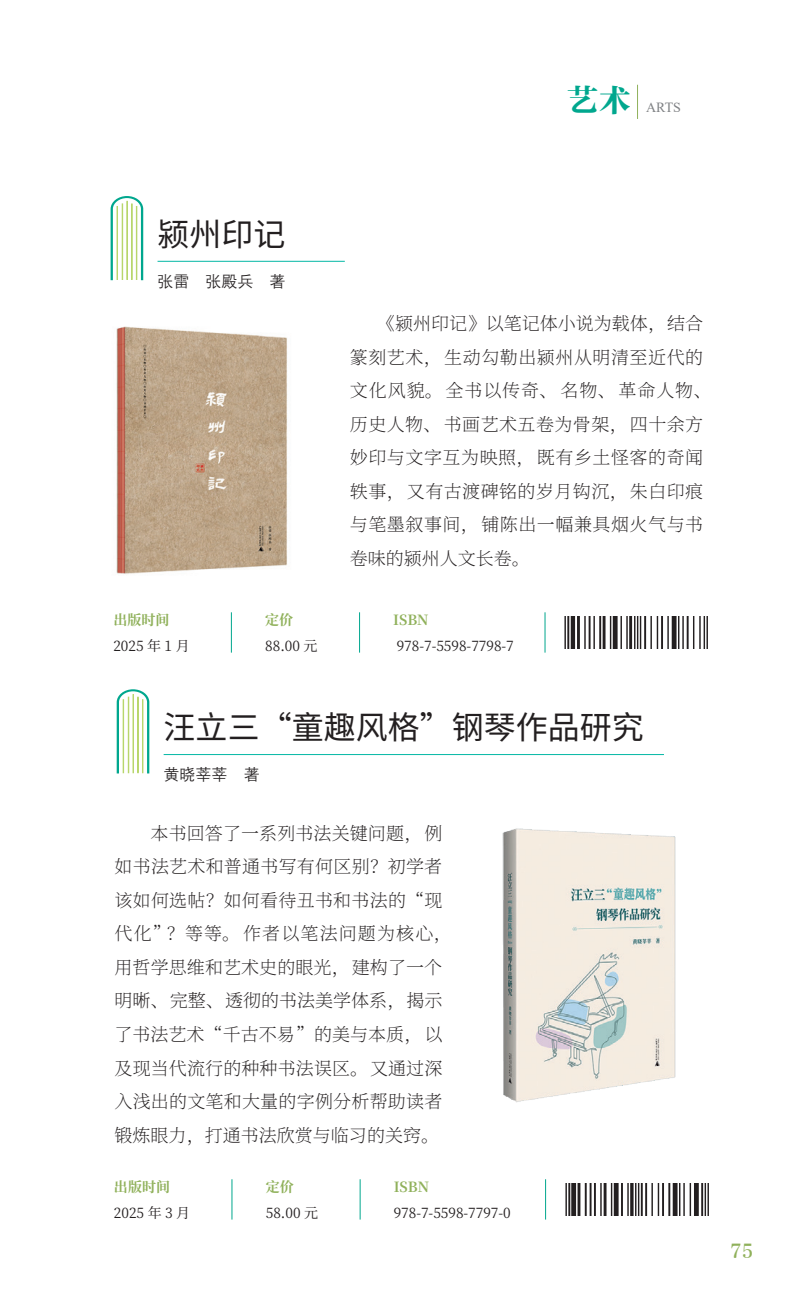
<style>
.page{position:relative;width:794px;height:1304px;background:#fff}
.page>*{position:absolute;margin:0;border:0;box-sizing:border-box;transform-origin:0 0}
.t1{font:32px "Source Han Sans CN";color:#231f20}
.t2{font:32px "FZCYSK GBK1 0";color:#00a78e}
.主要内容1{font:200 18px/33.6px "Source Han Serif SC";letter-spacing:.015em;color:#231f20}
.t3{font:18px "FZZYSK1 GBK1 0";color:#90b15b}
.t4{font:16px "FZZDXK GBK1 0";color:#231f20}
.t5{font:14px "Source Han Serif CN";color:#231f20}
.t6{font:700 14px "Source Han Serif CN";color:#90b15b}
.t7{font:14px "Times New Roman";color:#808285}
</style>
<div class="page">
<hr style="left:637px;top:85px;width:1px;height:34px;background:#90b15b">
<img style="left:116px;top:326px;width:171px;height:248px">
<hr style="left:157px;top:261px;width:188px;height:1px;background:#03b8a5">
<img style="left:564px;top:616px;width:144px;height:33px">
<hr style="left:231px;top:612px;width:1px;height:41px;background:#00a78e">
<hr style="left:359px;top:612px;width:1px;height:41px;background:#00a78e">
<hr style="left:544px;top:612px;width:1px;height:41px;background:#00a78e">
<svg style="left:111px;top:196px;width:32px;height:84px"></svg>
<div style="left:117px;top:206px;width:1px;height:74px;border:1px solid #b8d66c"></div>
<div style="left:122px;top:204px;width:1px;height:76px;border:1px solid #b8d66c"></div>
<div style="left:127px;top:201px;width:1px;height:79px;border:1px solid #b8d66c"></div>
<div style="left:131px;top:204px;width:1px;height:76px;border:1px solid #b8d66c"></div>
<div style="left:136px;top:206px;width:1px;height:74px;border:1px solid #b8d66c"></div>
<hr style="left:164px;top:754px;width:500px;height:1px;background:#03b8a5">
<svg style="left:117px;top:689px;width:32px;height:84px"></svg>
<div style="left:123px;top:699px;width:1px;height:74px;border:1px solid #b8d66c"></div>
<div style="left:128px;top:697px;width:1px;height:76px;border:1px solid #b8d66c"></div>
<div style="left:133px;top:694px;width:1px;height:79px;border:1px solid #b8d66c"></div>
<div style="left:137px;top:697px;width:1px;height:76px;border:1px solid #b8d66c"></div>
<div style="left:142px;top:699px;width:1px;height:74px;border:1px solid #b8d66c"></div>
<img style="left:502px;top:828px;width:174px;height:275px">
<img style="left:565px;top:1183px;width:144px;height:32px">
<hr style="left:231px;top:1179px;width:1px;height:41px;background:#00a78e">
<hr style="left:360px;top:1179px;width:1px;height:41px;background:#00a78e">
<hr style="left:545px;top:1179px;width:1px;height:41px;background:#00a78e">
<h1 class="t2" style="left:567px;top:82px;width:65px">艺术</h1>
<p class="t7" style="left:646px;top:98px;width:36px">ARTS</p>
<p class="t1" style="left:157px;top:216px;width:130px">颍州印记</p>
<p class="t4" style="left:157px;top:272px;width:130px">张雷 张殿兵 著</p>
<p class="t6" style="left:113px;top:612px;width:57px">出版时间</p>
<p class="t5" style="left:113px;top:637px;width:78px">2025 年 1 月</p>
<p class="t6" style="left:265px;top:612px;width:29px">定价</p>
<p class="t5" style="left:265px;top:637px;width:54px">88.00 元</p>
<p class="主要内容1" style="left:350px;top:307px;width:363px;text-indent:27px">《颍州印记》以笔记体小说为载体，结合篆刻艺术，生动勾勒出颍州从明清至近代的文化风貌。全书以传奇、名物、革命人物、历史人物、书画艺术五卷为骨架，四十余方妙印与文字互为映照，既有乡土怪客的奇闻轶事，又有古渡碑铭的岁月钩沉，朱白印痕与笔墨叙事间，铺陈出一幅兼具烟火气与书卷味的颍州人文长卷。</p>
<p class="t6" style="left:393px;top:612px;width:37px">ISBN</p>
<p class="t5" style="left:397px;top:637px;width:119px">978-7-5598-7798-7</p>
<p class="t1" style="left:164px;top:709px;width:481px">汪立三“童趣风格”钢琴作品研究</p>
<p class="t4" style="left:164px;top:766px;width:97px">黄晓莘莘 著</p>
<p class="主要内容1" style="left:115px;top:817px;width:339px;text-indent:36px">本书回答了一系列书法关键问题，例如书法艺术和普通书写有何区别？初学者该如何选帖？如何看待丑书和书法的“现代化”？等等。作者以笔法问题为核心，用哲学思维和艺术史的眼光，建构了一个明晰、完整、透彻的书法美学体系，揭示了书法艺术“千古不易”的美与本质，以及现当代流行的种种书法误区。又通过深入浅出的文笔和大量的字例分析帮助读者锻炼眼力，打通书法欣赏与临习的关窍。</p>
<p class="t6" style="left:114px;top:1179px;width:57px">出版时间</p>
<p class="t5" style="left:114px;top:1204px;width:78px">2025 年 3 月</p>
<p class="t6" style="left:266px;top:1179px;width:29px">定价</p>
<p class="t5" style="left:266px;top:1204px;width:54px">58.00 元</p>
<p class="t6" style="left:394px;top:1179px;width:37px">ISBN</p>
<p class="t5" style="left:394px;top:1204px;width:119px">978-7-5598-7797-0</p>
<p class="t3" style="left:730px;top:1241px;width:24px">75</p>
</div>
